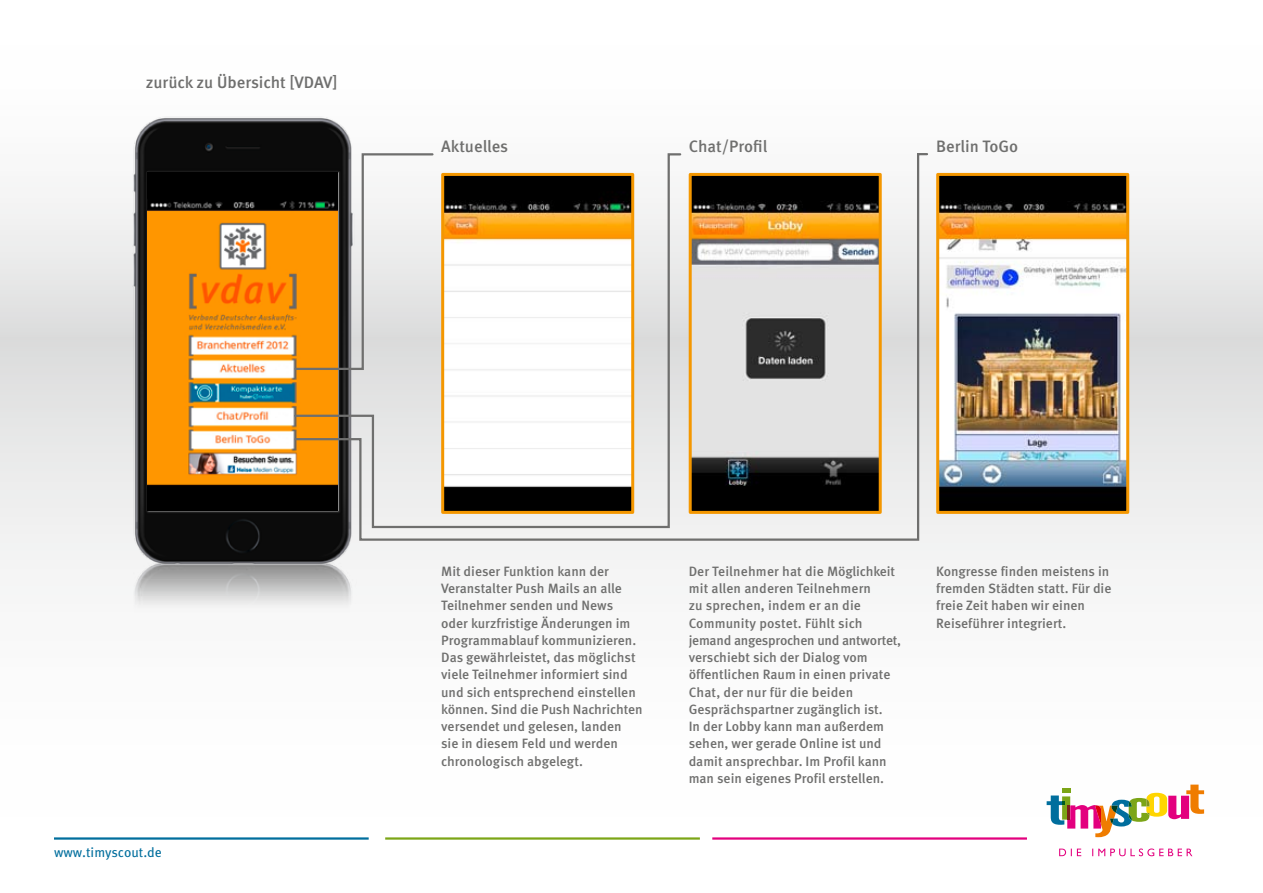
<style>
.page{position:relative;width:1263px;height:893px;background:#fff}
.page>*{position:absolute;margin:0;border:0;box-sizing:border-box;transform-origin:0 0}
.t1{font:500 16.5px "Meta Pro";color:#6f6f6e}
.t2{font:500 13.5px/17.2px "Meta Pro";color:#6f6f6e}
.t3{font:13.5px "Meta Pro";color:#006e9d}
</style>
<div class="page">
<div style="left:0;top:0;width:1263px;height:342px;background:linear-gradient(to bottom,#fff,#e1e2e2)"></div>
<div style="left:0;top:337px;width:1263px;height:556px;background:linear-gradient(to bottom,#e1e2e2,#fff)"></div>
<svg style="left:1059px;top:848px;width:133px;height:8px"></svg>
<svg style="left:1047px;top:785px;width:157px;height:52px"></svg>
<div style="left:1062px;top:788px;width:8px;height:5px;background:#7ca517"></div>
<hr style="left:54px;top:837px;width:315px;height:3px;background:#006e9d">
<hr style="left:385px;top:837px;width:315px;height:3px;background:#7ca517">
<hr style="left:712px;top:837px;width:315px;height:3px;background:#e3007e">
<img style="left:940px;top:177px;width:185px;height:333px">
<div style="left:936px;top:173px;width:193px;height:341px;border:3px solid #f49700"></div>
<img style="left:118px;top:573px;width:239px;height:99px">
<img style="left:112px;top:107px;width:265px;height:466px">
<img style="left:148px;top:172px;width:145px;height:338px">
<svg style="left:293px;top:152px;width:636px;height:390px"></svg>
<svg style="left:293px;top:152px;width:142px;height:219px"></svg>
<p class="t1" style="left:146px;top:71px;width:193px">zurück zu Übersicht [VDAV]</p>
<p class="t1" style="left:441px;top:136px;width:69px">Aktuelles</p>
<p class="t1" style="left:689px;top:136px;width:80px">Chat/Profil</p>
<p class="t1" style="left:936px;top:136px;width:84px">Berlin ToGo</p>
<p class="t3" style="left:54px;top:843px;width:109px">www.timyscout.de</p>
<p class="t2" style="left:441px;top:563px;width:203px">Mit dieser Funktion kann der<br>Veranstalter Push Mails an alle<br>Teilnehmer senden und News oder kurzfristige Änderungen im<br>Programmablauf kommunizieren.<br>Das gewährleistet, das möglichst viele Teilnehmer informiert sind und sich entsprechend einstellen können. Sind die Push Nachrichten versendet und gelesen, landen<br>sie in diesem Feld und werden chronologisch abgelegt.</p>
<p class="t2" style="left:689px;top:563px;width:214px">Der Teilnehmer hat die Möglichkeit mit allen anderen Teilnehmern<br>zu sprechen, indem er an die<br>Community postet. Fühlt sich jemand angesprochen und antwortet, verschiebt sich der Dialog vom öffentlichen Raum in einen private<br>Chat, der nur für die beiden<br>Gesprächspartner zugänglich ist.<br>In der Lobby kann man außerdem sehen, wer gerade Online ist und damit ansprechbar. Im Profil kann man sein eigenes Profil erstellen.</p>
<p class="t2" style="left:936px;top:563px;width:177px">Kongresse finden meistens in fremden Städten statt. Für die freie Zeit haben wir einen<br>Reiseführer integriert.</p>
</div>
